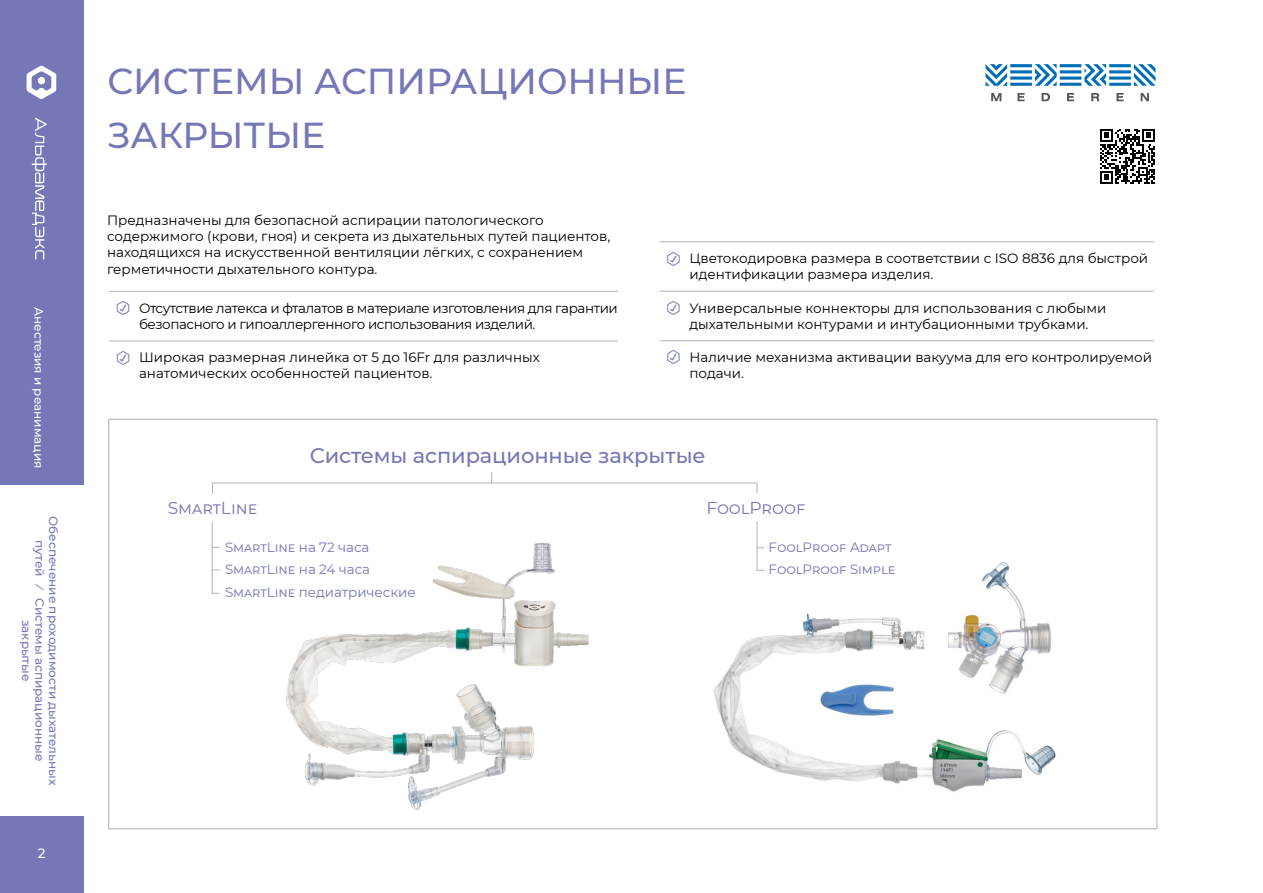
<style>
.page{position:relative;width:1263px;height:893px;background:#fff}
.page>*{position:absolute;margin:0;border:0;box-sizing:border-box;transform-origin:0 0}
.П__Заголовок_группы{font:500 36px/54px "Montserrat";color:#7577b7}
.П__Заголовок_3{font:500 21px "Montserrat";letter-spacing:-.005em;color:#7577b7}
.П__Заголовок_3-2{font:17.1px "Montserrat";letter-spacing:-.005em;color:#7577b7}
.t1{font:13.5px/16.2px "Montserrat";color:#000}
.t2{font:13.5px/16.2px "Montserrat";letter-spacing:-.03em;color:#000}
.П__Заголовок_5{font:13.5px "Montserrat";letter-spacing:-.005em;color:#7577b7}
.t3{font:500 13.5px "Montserrat";color:#fff}
.Р__Колонтитул_раздел{font:500 12px/13.5px "Montserrat";color:#7577b7;text-align:center}
.Р__Колонтитул_направ{font:500 12px "Montserrat";color:#fff}
</style>
<div class="page">
<div style="left:0;top:0;width:84px;height:893px;background:#7577b7"></div>
<svg style="left:32px;top:118px;width:15px;height:142px"></svg>
<svg style="left:27px;top:66px;width:29px;height:33px"></svg>
<hr style="left:660px;top:340px;width:494px;height:1px;background:#b3b2b2">
<hr style="left:660px;top:242px;width:494px;height:1px;background:#b3b2b2">
<hr style="left:660px;top:291px;width:494px;height:1px;background:#b3b2b2">
<hr style="left:109px;top:341px;width:509px;height:1px;background:#b3b2b2">
<hr style="left:109px;top:291px;width:509px;height:1px;background:#b3b2b2">
<svg style="left:985px;top:64px;width:170px;height:22px"></svg>
<svg style="left:1017px;top:93px;width:7px;height:8px"></svg>
<svg style="left:1041px;top:93px;width:9px;height:8px"></svg>
<svg style="left:1067px;top:93px;width:7px;height:8px"></svg>
<svg style="left:1091px;top:93px;width:8px;height:8px"></svg>
<svg style="left:1116px;top:93px;width:7px;height:8px"></svg>
<svg style="left:1141px;top:93px;width:8px;height:8px"></svg>
<svg style="left:991px;top:93px;width:10px;height:8px"></svg>
<svg style="left:108px;top:418px;width:1050px;height:412px"></svg>
<hr style="left:212px;top:522px;width:1px;height:72px;background:#b3b2b2">
<hr style="left:757px;top:522px;width:1px;height:49px;background:#b3b2b2">
<svg style="left:1100px;top:129px;width:55px;height:55px"></svg>
<div style="left:0;top:485px;width:85px;height:331px;background:#fff"></div>
<p class="Р__Колонтитул_направ" style="left:47px;top:307px;width:163px;rotate:90deg">Анестезия и реанимация</p>
<p class="Р__Колонтитул_раздел" style="left:61px;top:516px;width:270px;rotate:90deg">Обеспечение проходимости дыхательных путей ⁄ Системы аспирационные закрытые</p>
<p class="t3" style="left:38px;top:844px;width:9px">2</p>
<p class="П__Заголовок_группы" style="left:107px;top:53px;width:580px">СИСТЕМЫ АСПИРАЦИОННЫЕ<br>ЗАКРЫТЫЕ</p>
<p class="t1" style="left:107px;top:212px;width:505px">Предназначены для безопасной аспирации патологического содержимого (крови, гноя) и секрета из дыхательных путей пациентов, находящихся на искусственной вентиляции лёгких, с сохранением герметичности дыхательного контура.</p>
<p class="t2" style="left:139px;top:299px;width:480px">Отсутствие латекса и фталатов в материале изготовления для гарантии безопасного и гипоаллергенного использования изделий.</p>
<p class="t1" style="left:139px;top:349px;width:402px">Широкая размерная линейка от 5 до 16Fr для различных анатомических особенностей пациентов.</p>
<p class="t1" style="left:689px;top:250px;width:460px">Цветокодировка размера в соответствии с ISO 8836 для быстрой идентификации размера изделия.</p>
<p class="t1" style="left:689px;top:299px;width:419px">Универсальные коннекторы для использования с любыми дыхательными контурами и интубационными трубками.</p>
<p class="t1" style="left:689px;top:349px;width:464px">Наличие механизма активации вакуума для его контролируемой подачи.</p>
<p class="П__Заголовок_3" style="left:310px;top:441px;width:397px">Системы аспирационные закрытые</p>
<p class="П__Заголовок_3-2" style="left:168px;top:496px;width:91px">SmartLine</p>
<p class="П__Заголовок_3-2" style="left:706px;top:496px;width:100px">FoolProof</p>
<p class="П__Заголовок_5" style="left:225px;top:538px;width:146px">SmartLine на 72 часа</p>
<p class="П__Заголовок_5" style="left:225px;top:560px;width:147px">SmartLine на 24 часа</p>
<p class="П__Заголовок_5" style="left:225px;top:583px;width:192px">SmartLine педиатрические</p>
<p class="П__Заголовок_5" style="left:769px;top:538px;width:124px">FoolProof Adapt</p>
<p class="П__Заголовок_5" style="left:769px;top:560px;width:128px">FoolProof Simple</p>
</div>
